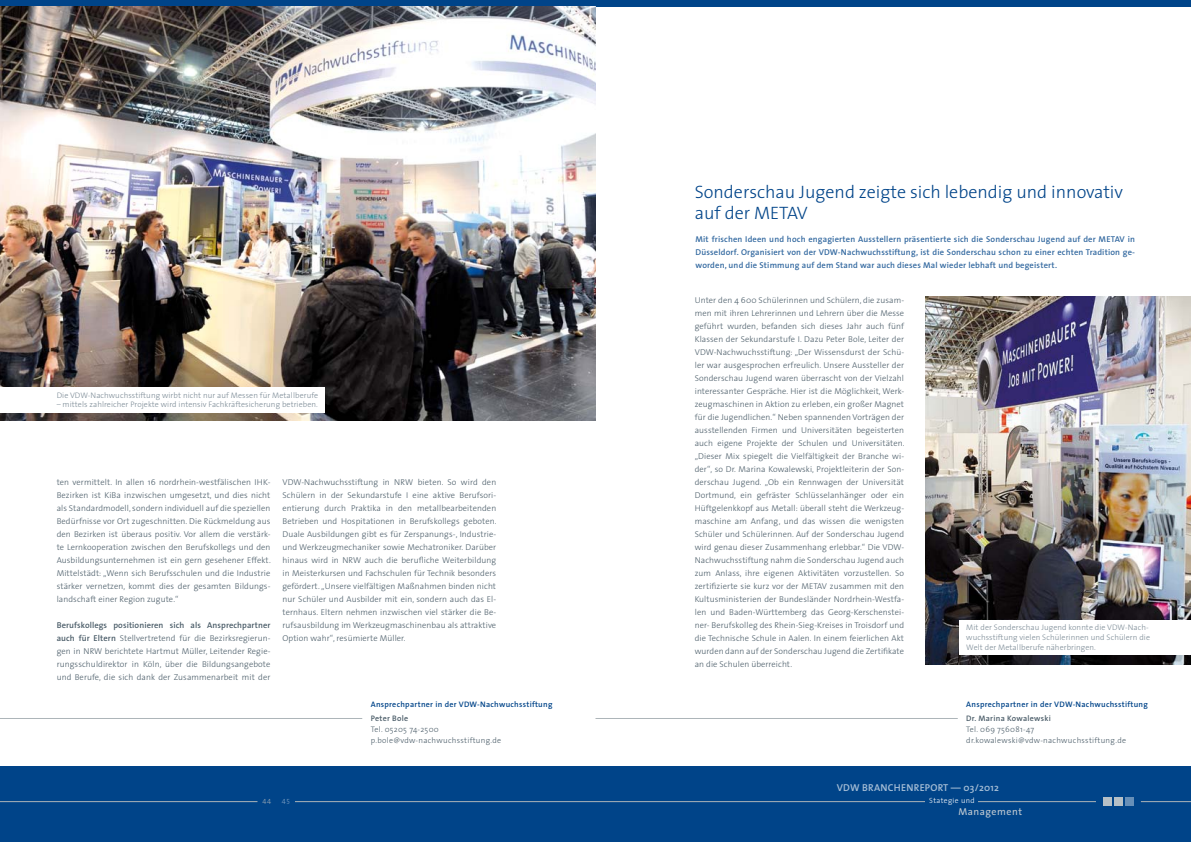
<style>
.page{position:relative;width:1191px;height:842px;background:#fff}
.page>*{position:absolute;margin:0;border:0;box-sizing:border-box;transform-origin:0 0}
.t1{font:300 18px/21.6px "The Sans";color:#004489}
.t2{font:600 10px "The Sans";letter-spacing:.02em;color:#a6bed6}
.t3{font:10px "The Sans";letter-spacing:.05em;color:#c4ccd3}
.t4{font:300 8.5px/13px "The Sans";letter-spacing:.01em;color:#4a5c68;text-align:justify}
.t5{font:600 8.5px/13px "The Sans";letter-spacing:.02em;color:#3369a0;text-align:justify}
.t6{font:300 8px/9.6px "The Sans";letter-spacing:.01em;color:#7c8b96}
.t7{font:300 8px/11px "The Sans";letter-spacing:.035em;color:#4a5c68}
.t8{font:600 8px "The Sans";letter-spacing:.035em;color:#004489}
.t9{font:600 8px "The Sans";letter-spacing:.035em;color:#4a5c68}
.t10{font:300 7.5px "The Sans";letter-spacing:.05em;color:#fff}
.t11{font:7.5px "The Sans Light Caps";color:#9fabb5}
.t12{font:7.5px "The Sans Light Caps";color:#80a1c4}
.s1{font-weight:600}
</style>
<div class="page">
<div style="left:0;top:766px;width:1191px;height:76px;background:#004489"></div>
<div style="left:0;top:0;width:595px;height:6px;background:#004489"></div>
<div style="left:595px;top:0;width:596px;height:6px;background:#004489"></div>
<hr style="left:295px;top:801px;width:801px;height:1px;background:#adb5b9">
<hr style="left:0;top:801px;width:257px;height:1px;background:#adb5b9">
<hr style="left:0;top:718px;width:362px;height:1px;background:#adb5b9">
<hr style="left:1140px;top:801px;width:51px;height:1px;background:#adb5b9">
<div style="left:1124px;top:797px;width:9px;height:9px;background:#668fb8"></div>
<div style="left:1114px;top:797px;width:8px;height:9px;background:#b6c0c6"></div>
<div style="left:1103px;top:797px;width:8px;height:9px;background:#b6c0c6"></div>
<hr style="left:595px;top:718px;width:362px;height:1px;background:#adb5b9">
<div style="left:925px;top:796px;width:53px;height:10px;background:#004489"></div>
<img style="left:0;top:6px;width:595px;height:415px">
<div style="left:0;top:387px;width:325px;height:26px;background:#fff"></div>
<img style="left:925px;top:297px;width:266px;height:367px">
<div style="left:959px;top:620px;width:232px;height:34px;background:#fff"></div>
<p class="t6" style="left:57px;top:390px;width:263px">Die VDW-Nachwuchsstiftung wirbt nicht nur auf Messen für Metallberufe</p>
<p class="t6" style="left:57px;top:400px;width:263px">– mittels zahlreicher Projekte wird intensiv Fachkräftesicherung betrieben.</p>
<p class="t4" style="left:57px;top:476px;width:216px">ten vermittelt. In allen 16 nordrhein-westfälischen IHK-Bezirken ist KiBa inzwischen umgesetzt, und dies nicht als Standardmodell, sondern individuell auf die speziellen Bedürfnisse vor Ort zugeschnitten. Die Rückmeldung aus den Bezirken ist überaus positiv. Vor allem die verstärk&shy;te Lernkooperation zwischen den Berufskollegs und den Ausbildungsunternehmen ist ein gern gesehener Effekt.<br>Mittelstädt: „Wenn sich Berufsschulen und die Industrie stärker vernetzen, kommt dies der gesamten Bildungs&shy;landschaft einer Region zugute.“</p>
<p class="t4" style="left:57px;top:619px;width:215px"><span class="s1">Berufskollegs positionieren sich als Ansprechpartner auch für Eltern</span> Stellvertretend für die Bezirksregierun&shy;gen in NRW berichtete Hartmut Müller, Leitender Regie&shy;rungsschuldirektor in Köln, über die Bildungsangebote und Berufe, die sich dank der Zusammenarbeit mit der</p>
<p class="t4" style="left:282px;top:476px;width:216px">VDW-Nachwuchsstiftung in NRW bieten. So wird den Schülern in der Sekundarstufe I eine aktive Berufsori&shy;entierung durch Praktika in den metallbearbeitenden Betrieben und Hospitationen in Berufskollegs geboten.<br>Duale Ausbildungen gibt es für Zerspanungs-, Industrie&shy;und Werkzeugmechaniker sowie Mechatroniker. Darüber hinaus wird in NRW auch die berufliche Weiterbildung in Meisterkursen und Fachschulen für Technik besonders gefördert. „Unsere vielfältigen Maßnahmen binden nicht nur Schüler und Ausbilder mit ein, sondern auch das El&shy;ternhaus. Eltern nehmen inzwischen viel stärker die Be&shy;rufsausbildung im Werkzeugmaschinenbau als attraktive Option wahr“, resümierte Müller.</p>
<p class="t8" style="left:371px;top:698px;width:183px">Ansprechpartner in der VDW-Nachwuchsstiftung</p>
<p class="t9" style="left:371px;top:712px;width:39px">Peter Bole</p>
<p class="t7" style="left:371px;top:724px;width:132px">Tel. 05205 74-2500 p.bole@vdw-nachwuchsstiftung.de</p>
<p class="t11" style="left:262px;top:795px;width:10px">44</p>
<p class="t12" style="left:282px;top:795px;width:10px">45</p>
<h1 class="t1" style="left:694px;top:180px;width:430px">Sonderschau Jugend zeigte sich lebendig und innovativ auf der METAV</h1>
<p class="t5" style="left:695px;top:233px;width:441px">Mit frischen Ideen und hoch engagierten Ausstellern präsentierte sich die Sonderschau Jugend auf der MET AV in Düsseldorf. Organisiert von der VDW-Nachwuchsstiftung, ist die Sonderschau schon zu einer echten Tradition ge&shy;worden, und die Stimmung auf dem Stand war auch dieses Mal wieder lebhaft und begeistert.</p>
<p class="t4" style="left:694px;top:294px;width:211px">Unter den 4 600 Schülerinnen und Schülern, die zusam&shy;men mit ihren Lehrerinnen und Lehrern über die Messe geführt wurden, befanden sich dieses Jahr auch fünf Klassen der Sekundarstufe I. Dazu Peter Bole, Leiter der VDW-Nachwuchsstiftung: „Der Wissensdurst der Schü&shy;ler war ausgesprochen erfreulich. Unsere Aussteller der Sonderschau Jugend waren überrascht von der Vielzahl interessanter Gespräche. Hier ist die Möglichkeit, Werk&shy;zeugmaschinen in Aktion zu erleben, ein großer Magnet für die Jugendlichen.“ Neben spannenden Vorträgen der ausstellenden Firmen und Universitäten begeisterten auch eigene Projekte der Schulen und Universitäten. „Dieser Mix spiegelt die Vielfältigkeit der Branche wi&shy;der“, so Dr. Marina Kowalewski, Projektleiterin der Son&shy;derschau Jugend. „Ob ein Rennwagen der Universität Dortmund, ein gefräster Schlüsselanhänger oder ein Hüftgelenkkopf aus Metall: überall steht die Werkzeug&shy;maschine am Anfang, und das wissen die wenigsten Schüler und Schülerinnen. Auf der Sonderschau Jugend wird genau dieser Zusammenhang erlebbar.“ Die VDW-Nachwuchsstiftung nahm die Sonderschau Jugend auch zum Anlass, ihre eigenen Aktivitäten vorzustellen. So zertifizierte sie kurz vor der METAV zusammen mit den Kultusministerien der Bundesländer Nordrhein-Westfa&shy;len und Baden-Württemberg das Georg-Kerschenstei&shy;ner- Berufskolleg des Rhein-Sieg-Kreises in Troisdorf und die Technische Schule in Aalen. In einem feierlichen Akt wurden dann auf der Sonderschau Jugend die Zertifikate an die Schulen überreicht.</p>
<p class="t6" style="left:966px;top:623px;width:185px">Mit der Sonderschau Jugend konnte die VDW-Nach&shy;wuchsstiftung vielen Schülerinnen und Schülern die<br>Welt der Metallberufe näherbringen.</p>
<p class="t8" style="left:966px;top:698px;width:183px">Ansprechpartner in der VDW-Nachwuchsstiftung</p>
<p class="t9" style="left:966px;top:712px;width:86px">Dr. Marina Kowalewski</p>
<p class="t7" style="left:966px;top:724px;width:161px">Tel. 069 756081-47 dr.kowalewski@vdw-nachwuchsstiftung.de</p>
<p class="t2" style="left:837px;top:780px;width:46px">VDW BR ANCHENRE</p>
<p class="t2" style="left:925px;top:780px;width:75px">PORT — 03/2012</p>
<p class="t10" style="left:929px;top:795px;width:47px">Stategie und</p>
<p class="t3" style="left:958px;top:803px;width:65px">Management</p>
</div>
